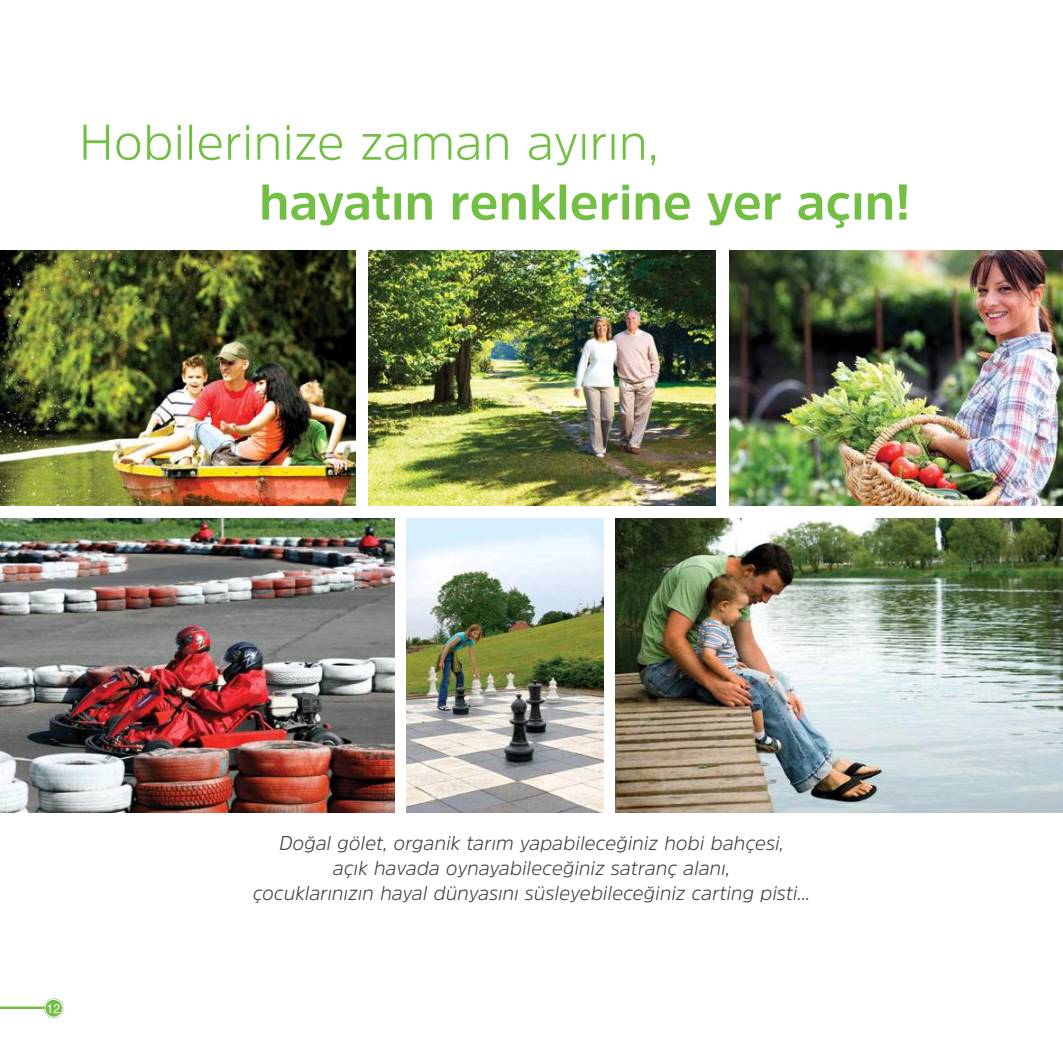
<style>
.page{position:relative;width:1063px;height:1063px;background:#fff}
.page>*{position:absolute;margin:0;border:0;box-sizing:border-box;transform-origin:0 0}
.t1{font:700 50px "Amsi Pro";color:#72bf44}
.t2{font:300 50px "Amsi Pro";color:#72bf44}
.t3{font:italic 300 20px/25px "Amsi Pro";color:#414042;text-align:center}
.t4{font:12.5px "Helvetica Neue LT Pro";color:#fff}
</style>
<div class="page">
<img style="left:0;top:251px;width:356px;height:254px">
<img style="left:730px;top:251px;width:333px;height:254px">
<img style="left:0;top:519px;width:395px;height:293px">
<img style="left:615px;top:519px;width:448px;height:293px">
<img style="left:368px;top:251px;width:348px;height:254px">
<img style="left:407px;top:519px;width:196px;height:293px">
<svg style="left:44px;top:999px;width:19px;height:19px"></svg>
<div style="left:45px;top:999px;width:18px;height:18px;border:1px solid #fff;border-radius:50%"></div>
<hr style="left:0;top:1007px;width:44px;height:2px;background:#72bf44">
<h1 class="t2" style="left:79px;top:107px;width:581px">Hobilerinize zaman ayırın,</h1>
<h1 class="t1" style="left:259px;top:168px;width:653px">hayatın renklerine yer açın!</h1>
<p class="t4" style="left:47px;top:1001px;width:15px">12</p>
<p class="t3" style="left:253px;top:830px;width:559px">Doğal gölet, organik tarım yapabileceğiniz hobi bahçesi,<br>açık havada oynayabileceğiniz satranç alanı,<br>çocuklarınızın hayal dünyasını süsleyebileceğiniz carting pisti...</p>
</div>
